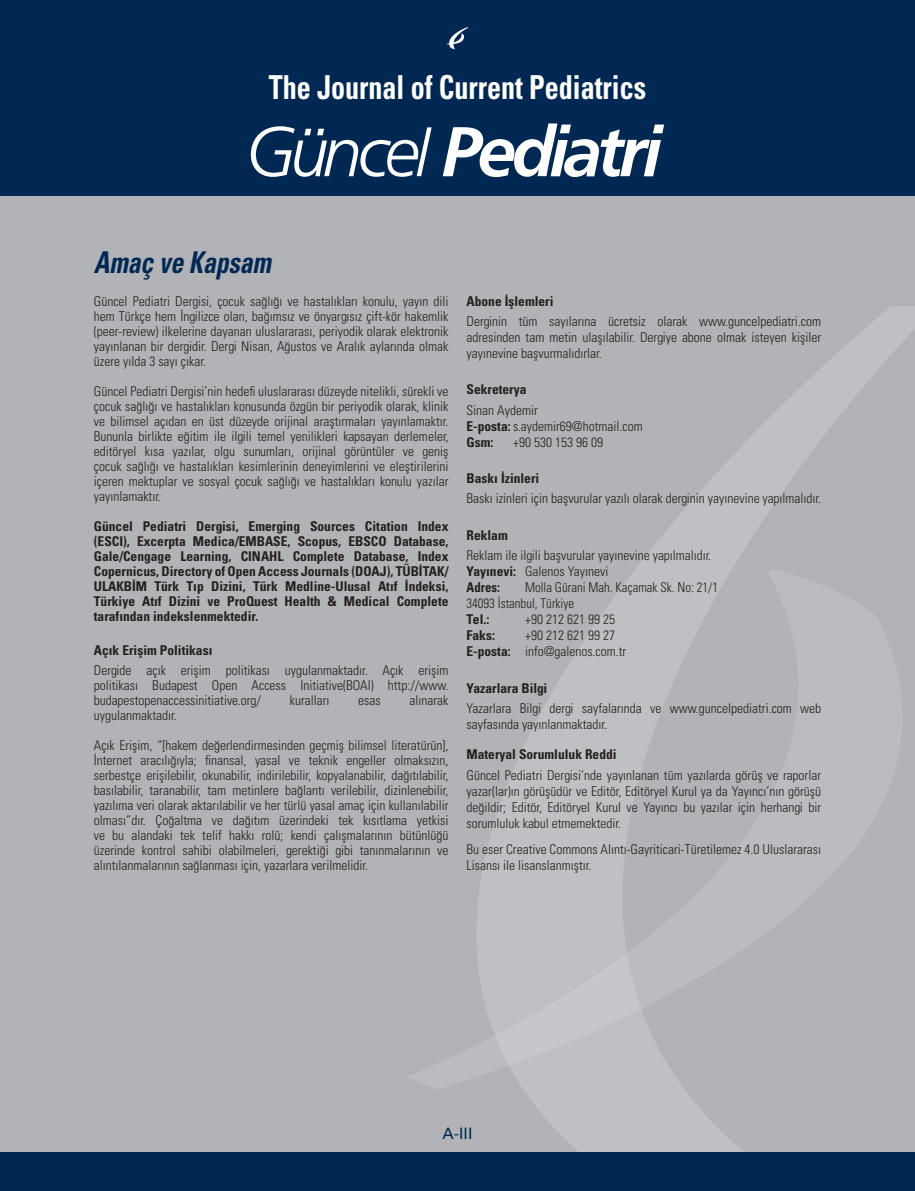
<style>
.page{position:relative;width:915px;height:1191px;background:#fff}
.page>*{position:absolute;margin:0;border:0;box-sizing:border-box;transform-origin:0 0}
.Paragraph_Style_1{font:33px "Univers Cond Bd Tr";color:#fff;scale:.85 1}
.Paragraph_Style_1-2{font:30px "Univers Cond Bd Ita Tr";color:#002853;scale:.85 1}
.Paragraph_Style_1-3{font:15.75px "Univers Tr";color:#002853}
.Paragraph_Style_1-4{font:13.5px/15px "Univers Cond Light Tr";color:#231f20;text-align:justify}
.Paragraph_Style_1-5{font:13.5px/15px "Univers Cond Bd Tr";color:#231f20;text-align:justify}
.Paragraph_Style_1-6{font:13.5px/16px "Univers Cond Light Tr";color:#231f20;scale:.95 1}
.Paragraph_Style_1-7{font:13.5px "Univers Cond Bd Tr";color:#231f20;scale:.95 1}
.s1{font-family:"Univers Cond Bd Tr"}
</style>
<div class="page">
<div style="left:0;top:196px;width:914px;height:995px;background:#b2b3b7"></div>
<div style="left:0;top:0;width:914px;height:196px;background:#002853"></div>
<svg style="left:446px;top:27px;width:22px;height:23px"></svg>
<svg style="left:251px;top:126px;width:180px;height:51px"></svg>
<svg style="left:442px;top:123px;width:222px;height:54px"></svg>
<svg style="left:524px;top:307px;width:390px;height:845px"></svg>
<svg style="left:477px;top:568px;width:426px;height:521px;fill:#bbbcc0"></svg>
<div style="left:0;top:1152px;width:914px;height:39px;background:#002853"></div>
<p class="Paragraph_Style_1" style="left:269px;top:67px;width:445px">The Journal of Current Pediatrics</p>
<p class="Paragraph_Style_1-2" style="left:94px;top:244px;width:210px">Amaç ve Kapsam</p>
<p class="Paragraph_Style_1-4" style="left:94px;top:293px;width:356px">Güncel Pediatri Dergisi, çocuk sağlığı ve hastalıkları konulu, yayın dili hem Türkçe hem İngilizce olan, bağımsız ve önyargısız çift-kör hakemlik (peer-review) ilkelerine dayanan uluslararası, periyodik olarak elektronik yayınlanan bir dergidir. Dergi Nisan, Ağustos ve Aralık aylarında olmak üzere yılda 3 sayı çıkar.</p>
<p class="Paragraph_Style_1-4" style="left:94px;top:383px;width:356px">Güncel Pediatri Dergisi’nin hedefi uluslararası düzeyde nitelikli, sürekli ve çocuk sağlığı ve hastalıkları konusunda özgün bir periyodik olarak, klinik ve bilimsel açıdan en üst düzeyde orijinal araştırmaları yayınlamaktır.<br>Bununla birlikte eğitim ile ilgili temel yenilikleri kapsayan derlemeler, editöryel kısa yazılar, olgu sunumları, orijinal görüntüler ve geniş çocuk sağlığı ve hastalıkları kesimlerinin deneyimlerini ve eleştirilerini içeren mektuplar ve sosyal çocuk sağlığı ve hastalıkları konulu yazılar yayınlamaktır.</p>
<p class="Paragraph_Style_1-5" style="left:94px;top:518px;width:356px">Güncel Pediatri Dergisi, Emerging Sources Citation Index (ESCI), Excerpta Medica/EMBASE, Scopus, EBSCO Database, Gale/Cengage Learning, CINAHL Complete Database, Index Copernicus, Directory of Open Access Journals (DOAJ), TÜBİTAK/ ULAKBİM Türk Tıp Dizini, Türk Medline-Ulusal Atıf İndeksi, Türkiye Atıf Dizini ve ProQuest Health &amp; Medical Complete tarafından indekslenmektedir.</p>
<p class="Paragraph_Style_1-5" style="left:94px;top:643px;width:120px">Açık Erişim Politikası</p>
<p class="Paragraph_Style_1-4" style="left:94px;top:662px;width:356px">Dergide açık erişim politikası uygulanmaktadır. Açık erişim politikası Budapest Open Access Initiative(BOAI) http://www. budapestopenaccessinitiative.org/</p>
<p class="Paragraph_Style_1-4" style="left:290px;top:692px;width:41px">kuralları</p>
<p class="Paragraph_Style_1-4" style="left:358px;top:692px;width:24px">esas</p>
<p class="Paragraph_Style_1-4" style="left:409px;top:692px;width:40px">alınarak</p>
<p class="Paragraph_Style_1-4" style="left:94px;top:707px;width:84px">uygulanmaktadır.</p>
<p class="Paragraph_Style_1-4" style="left:94px;top:737px;width:356px">Açık Erişim, “[hakem değerlendirmesinden geçmiş bilimsel literatürün], İnternet aracılığıyla; finansal, yasal ve teknik engeller olmaksızın, serbestçe erişilebilir, okunabilir, indirilebilir, kopyalanabilir, dağıtılabilir, basılabilir, taranabilir, tam metinlere bağlantı verilebilir, dizinlenebilir, yazılıma veri olarak aktarılabilir ve her türlü yasal amaç için kullanılabilir olması”dır. Çoğaltma ve dağıtım üzerindeki tek kısıtlama yetkisi ve bu alandaki tek telif hakkı rolü; kendi çalışmalarının bütünlüğü üzerinde kontrol sahibi olabilmeleri, gerektiği gibi tanınmalarının ve alıntılanmalarının sağlanması için, yazarlara verilmelidir.</p>
<p class="Paragraph_Style_1-5" style="left:466px;top:293px;width:88px">Abone İşlemleri</p>
<p class="Paragraph_Style_1-4" style="left:466px;top:313px;width:356px;line-height:16px">Derginin tüm sayılarına ücretsiz olarak www.guncelpediatri.com adresinden tam metin ulaşılabilir. Dergiye abone olmak isteyen kişiler yayınevine başvurmalıdırlar.</p>
<p class="Paragraph_Style_1-5" style="left:466px;top:382px;width:61px">Sekreterya</p>
<p class="Paragraph_Style_1-4" style="left:466px;top:402px;width:73px">Sinan Aydemir</p>
<p class="Paragraph_Style_1-4" style="left:466px;top:418px;width:178px"><span class="s1">E-posta:</span> s.aydemir69@hotmail.com</p>
<p class="Paragraph_Style_1-5" style="left:466px;top:434px;width:28px">Gsm:</p>
<p class="Paragraph_Style_1-4" style="left:513px;top:434px;width:91px">+90 530 153 96 09</p>
<p class="Paragraph_Style_1-5" style="left:466px;top:470px;width:74px">Baskı İzinleri</p>
<p class="Paragraph_Style_1-4" style="left:466px;top:491px;width:356px">Baskı izinleri için başvurular yazılı olarak derginin yayınevine yapılmalıdır.</p>
<p class="Paragraph_Style_1-5" style="left:466px;top:527px;width:43px">Reklam</p>
<p class="Paragraph_Style_1-4" style="left:466px;top:547px;width:246px">Reklam ile ilgili başvurular yayınevine yapılmalıdır.</p>
<p class="Paragraph_Style_1-4" style="left:466px;top:563px;width:143px"><span class="s1">Yayınevi:</span> Galenos Yayınevi</p>
<p class="Paragraph_Style_1-7" style="left:466px;top:579px;width:37px">Adres:</p>
<p class="Paragraph_Style_1-6" style="left:466px;top:579px;width:266px;text-indent:58px">Molla Gürani Mah. Kaçamak Sk. No: 21/1<br>34093 İstanbul, Türkiye</p>
<p class="Paragraph_Style_1-5" style="left:466px;top:611px;width:24px">Tel.:</p>
<p class="Paragraph_Style_1-4" style="left:525px;top:612px;width:91px">+90 212 621 99 25</p>
<p class="Paragraph_Style_1-5" style="left:466px;top:627px;width:30px">Faks:</p>
<p class="Paragraph_Style_1-4" style="left:525px;top:628px;width:91px">+90 212 621 99 27</p>
<p class="Paragraph_Style_1-4" style="left:466px;top:644px;width:161px"><span class="s1">E-posta:</span> info@galenos.com.tr</p>
<p class="Paragraph_Style_1-5" style="left:466px;top:680px;width:82px">Yazarlara Bilgi</p>
<p class="Paragraph_Style_1-4" style="left:466px;top:700px;width:356px;line-height:16px">Yazarlara Bilgi dergi sayfalarında ve www.guncelpediatri.com web sayfasında yayınlanmaktadır.</p>
<p class="Paragraph_Style_1-5" style="left:466px;top:747px;width:151px">Materyal Sorumluluk Reddi</p>
<p class="Paragraph_Style_1-4" style="left:466px;top:766px;width:356px;line-height:16px">Güncel Pediatri Dergisi’nde yayınlanan tüm yazılarda görüş ve raporlar yazar(lar)ın görüşüdür ve Editör, Editöryel Kurul ya da Yayıncı’nın görüşü değildir; Editör, Editöryel Kurul ve Yayıncı bu yazılar için herhangi bir sorumluluk kabul etmemektedir.</p>
<p class="Paragraph_Style_1-4" style="left:466px;top:841px;width:356px;line-height:16px">Bu eser Creative Commons Alıntı-Gayriticari-Türetilemez 4.0 Uluslararası<br>Lisansı ile lisanslanmıştır.</p>
<p class="Paragraph_Style_1-3" style="left:442px;top:1124px;width:31px">A-III</p>
</div>
